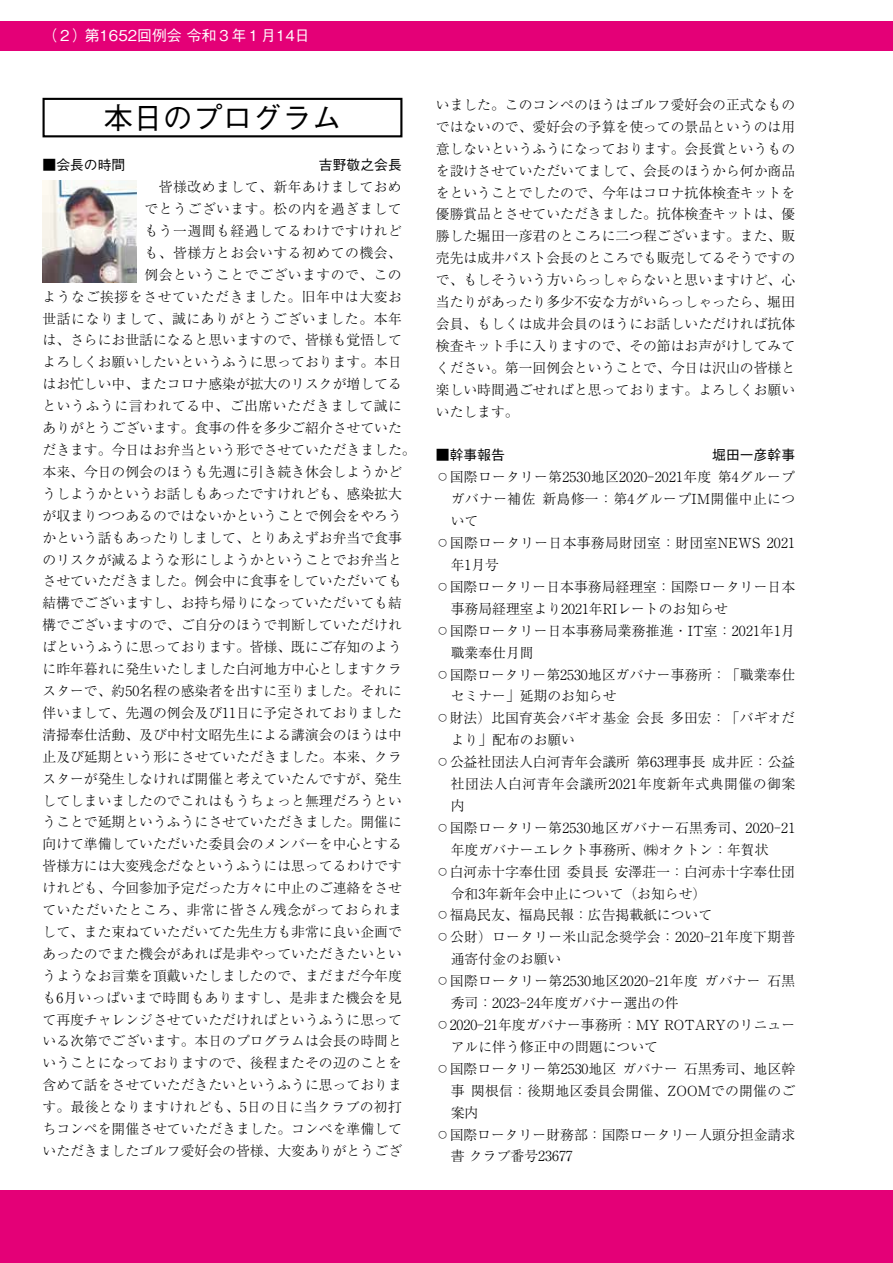
<style>
.page{position:relative;width:893px;height:1263px;background:#fff}
.page>*{position:absolute;margin:0;border:0;box-sizing:border-box;transform-origin:0 0}
.t1{font:500 29.7px "Gothic BBB Pro";color:#000}
.t2{font:500 14.85px "Gothic BBB Pro";color:#fff}
.t3{font:300 13.8px/21.9px "Ryumin Pro";color:#000}
.t4{font:300 13.8px "Ryumin Pro";letter-spacing:.02em;color:#000}
.t5{font:300 13.8px "Ryumin Pro";letter-spacing:.035em;color:#000}
.t6{font:300 13.8px "Ryumin Pro";letter-spacing:.04em;color:#000}
.t7{font:500 13.8px "Gothic BBB Pro";color:#000}
.t8{font:300 13.8px/21.9px "Ryumin Pro";letter-spacing:.025em;color:#000}
</style>
<div class="page">
<div style="left:0;top:21px;width:893px;height:30px;background:#e40077"></div>
<div style="left:0;top:1191px;width:893px;height:72px;background:#e40077"></div>
<img style="left:43px;top:180px;width:93px;height:102px">
<div style="left:43px;top:98px;width:359px;height:39px;border:2px solid #000"></div>
<p class="t2" style="left:43px;top:24px;width:46px">)２(</p>
<p class="t2" style="left:85px;top:24px;width:226px">第1652回例会令和３年１月14日</p>
<h1 class="t1" style="left:103px;top:94px;width:240px">本日のプログラム</h1>
<p class="t7" style="left:43px;top:154px;width:84px">■会長の時間</p>
<p class="t7" style="left:319px;top:154px;width:84px">吉野敬之会長</p>
<p class="t5" style="left:145px;top:176px;width:259px">　皆様改めまして、新年あけましておめ</p>
<p class="t5" style="left:145px;top:198px;width:259px">でとうございます。松の内を過ぎまして</p>
<p class="t5" style="left:145px;top:220px;width:259px">もう一週間も経過してるわけですけれど</p>
<p class="t5" style="left:145px;top:242px;width:259px">も、皆様方とお会いする初めての機会、</p>
<p class="t5" style="left:145px;top:264px;width:259px">例会ということでございますので、この</p>
<p class="t6" style="left:43px;top:286px;width:361px">ようなご挨拶をさせていただきました。旧年中は大変お</p>
<p class="t6" style="left:43px;top:308px;width:361px">世話になりまして、誠にありがとうございました。本年</p>
<p class="t3" style="left:43px;top:328px;width:361px">は、さらにお世話になると思いますので、皆様も覚悟して</p>
<p class="t3" style="left:43px;top:350px;width:361px">よろしくお願いしたいというふうに思っております。本日</p>
<p class="t3" style="left:43px;top:372px;width:361px">はお忙しい中、またコロナ感染が拡大のリスクが増してる</p>
<p class="t6" style="left:43px;top:395px;width:361px">というふうに言われてる中、ご出席いただきまして誠に</p>
<p class="t3" style="left:43px;top:416px;width:361px">ありがとうございます。食事の件を多少ご紹介させていた</p>
<p class="t3" style="left:43px;top:438px;width:375px">だきます。今日はお弁当という形でさせていただきました。</p>
<p class="t3" style="left:43px;top:460px;width:361px">本来、今日の例会のほうも先週に引き続き休会しようかど</p>
<p class="t3" style="left:43px;top:482px;width:361px">うしようかというお話しもあったですけれども、感染拡大</p>
<p class="t3" style="left:43px;top:503px;width:361px">が収まりつつあるのではないかということで例会をやろう</p>
<p class="t3" style="left:43px;top:525px;width:361px">かという話もあったりしまして、とりあえずお弁当で食事</p>
<p class="t3" style="left:43px;top:547px;width:361px">のリスクが減るような形にしようかということでお弁当と</p>
<p class="t3" style="left:43px;top:569px;width:361px">させていただきました。例会中に食事をしていただいても</p>
<p class="t3" style="left:43px;top:591px;width:361px">結構でございますし、お持ち帰りになっていただいても結</p>
<p class="t3" style="left:43px;top:613px;width:361px">構でございますので、ご自分のほうで判断していただけれ</p>
<p class="t3" style="left:43px;top:635px;width:361px">ばというふうに思っております。皆様、既にご存知のよう</p>
<p class="t3" style="left:43px;top:657px;width:361px">に昨年暮れに発生いたしました白河地方中心としますクラ</p>
<p class="t3" style="left:43px;top:679px;width:361px">スターで、約50名程の感染者を出すに至りました。それに</p>
<p class="t3" style="left:43px;top:701px;width:361px">伴いまして、先週の例会及び11日に予定されておりました</p>
<p class="t3" style="left:43px;top:722px;width:361px">清掃奉仕活動、及び中村文昭先生による講演会のほうは中</p>
<p class="t3" style="left:43px;top:744px;width:361px">止及び延期という形にさせていただきました。本来、クラ</p>
<p class="t3" style="left:43px;top:766px;width:361px">スターが発生しなければ開催と考えていたんですが、発生</p>
<p class="t3" style="left:43px;top:788px;width:361px">してしまいましたのでこれはもうちょっと無理だろうとい</p>
<p class="t3" style="left:43px;top:810px;width:361px">うことで延期というふうにさせていただきました。開催に</p>
<p class="t3" style="left:43px;top:832px;width:361px">向けて準備していただいた委員会のメンバーを中心とする</p>
<p class="t3" style="left:43px;top:854px;width:361px">皆様方には大変残念だなというふうには思ってるわけです</p>
<p class="t3" style="left:43px;top:876px;width:361px">けれども、今回参加予定だった方々に中止のご連絡をさせ</p>
<p class="t6" style="left:43px;top:899px;width:361px">ていただいたところ、非常に皆さん残念がっておられま</p>
<p class="t3" style="left:43px;top:920px;width:361px">して、また束ねていただいてた先生方も非常に良い企画で</p>
<p class="t3" style="left:43px;top:942px;width:361px">あったのでまた機会があれば是非やっていただきたいとい</p>
<p class="t3" style="left:43px;top:963px;width:361px">うようなお言葉を頂戴いたしましたので、まだまだ今年度</p>
<p class="t4" style="left:43px;top:987px;width:361px">も6月いっぱいまで時間もありますし、是非また機会を見</p>
<p class="t3" style="left:43px;top:1007px;width:361px">て再度チャレンジさせていただければというふうに思って</p>
<p class="t3" style="left:43px;top:1029px;width:361px">いる次第でございます。本日のプログラムは会長の時間と</p>
<p class="t3" style="left:43px;top:1051px;width:361px">いうことになっておりますので、後程またその辺のことを</p>
<p class="t3" style="left:43px;top:1073px;width:361px">含めて話をさせていただきたいというふうに思っておりま</p>
<p class="t4" style="left:43px;top:1096px;width:361px">す。最後となりますけれども、5日の日に当クラブの初打</p>
<p class="t3" style="left:43px;top:1117px;width:361px">ちコンペを開催させていただきました。コンペを準備して</p>
<p class="t3" style="left:43px;top:1139px;width:361px">いただきましたゴルフ愛好会の皆様、大変ありがとうござ</p>
<p class="t3" style="left:436px;top:93px;width:361px;text-align:justify">いました。このコンペのほうはゴルフ愛好会の正式なものではないので、愛好会の予算を使っての景品というのは用意しないというふうになっております。会長賞というものを設けさせていただいてまして、会長のほうから何か商品をということでしたので、今年はコロナ抗体検査キットを優勝賞品とさせていただきました。抗体検査キットは、優勝した堀田一彦君のところに二つ程ございます。また、販売先は成井パスト会長のところでも販売してるそうですので、もしそういう方いらっしゃらないと思いますけど、心当たりがあったり多少不安な方がいらっしゃったら、堀田会員、もしくは成井会員のほうにお話しいただければ抗体検査キット手に入りますので、その節はお声がけしてみてください。第一回例会ということで、今日は沢山の皆様と楽しい時間過ごせればと思っております。よろしくお願いいたします。</p>
<p class="t7" style="left:712px;top:444px;width:84px">堀田一彦幹事</p>
<p class="t7" style="left:436px;top:444px;width:71px">■幹事報告</p>
<p class="t3" style="left:542px;top:465px;width:254px;text-indent:-107px">◦国際ロータリー第2530地区2020-2021年度<br>新島修一：第4グループIM開催中止につ</p>
<p class="t3" style="left:718px;top:465px;width:79px">第4グループ</p>
<p class="t8" style="left:451px;top:487px;width:86px">ガバナー補佐いて</p>
<p class="t4" style="left:436px;top:532px;width:326px">◦国際ロータリー日本事務局財団室：財団室NEWS</p>
<p class="t3" style="left:451px;top:553px;width:50px">年1月号</p>
<p class="t3" style="left:436px;top:575px;width:361px">◦国際ロータリー日本事務局経理室：国際ロータリー日本</p>
<p class="t3" style="left:451px;top:596px;width:279px">事務局経理室より2021年RIレートのお知らせ</p>
<p class="t3" style="left:436px;top:618px;width:361px">◦国際ロータリー日本事務局業務推進・IT室：2021年月1</p>
<p class="t3" style="left:451px;top:640px;width:84px">職業奉仕月間</p>
<p class="t3" style="left:436px;top:662px;width:361px">◦国際ロータリー第2530地区ガバナー事務所：「職業奉仕</p>
<p class="t3" style="left:451px;top:684px;width:167px">セミナー」延期のお知らせ</p>
<p class="t3" style="left:670px;top:706px;width:126px">多田宏：「バギオだ</p>
<p class="t3" style="left:767px;top:531px;width:30px">2021</p>
<p class="t3" style="left:451px;top:706px;width:181px;text-indent:-15px">◦財法）比国育英会バギオ基金より」配布のお願い</p>
<p class="t3" style="left:636px;top:706px;width:29px">会長</p>
<p class="t3" style="left:636px;top:750px;width:71px">第63理事長</p>
<p class="t3" style="left:436px;top:750px;width:196px">◦公益社団法人白河青年会議所</p>
<p class="t5" style="left:451px;top:773px;width:346px">社団法人白河青年会議所2021年度新年式典開催の御案</p>
<p class="t3" style="left:451px;top:794px;width:15px">内</p>
<p class="t3" style="left:436px;top:816px;width:361px">◦国際ロータリー第2530地区ガバナー石黒秀司、2020-21</p>
<p class="t3" style="left:451px;top:837px;width:319px">年度ガバナーエレクト事務所、㈱オクトン：年賀状</p>
<p class="t3" style="left:615px;top:859px;width:182px">安澤荘一：白河赤十字奉仕団</p>
<p class="t3" style="left:712px;top:750px;width:85px">成井匠：公益</p>
<p class="t3" style="left:436px;top:859px;width:126px">◦白河赤十字奉仕団</p>
<p class="t3" style="left:451px;top:881px;width:257px">令和3年新年会中止について（お知らせ(</p>
<p class="t3" style="left:436px;top:903px;width:278px">◦福島民友、福島民報：広告掲載紙について</p>
<p class="t4" style="left:436px;top:926px;width:361px">◦公財）ロータリー米山記念奨学会：2020-21年度下期普</p>
<p class="t3" style="left:451px;top:947px;width:112px">通寄付金のお願い</p>
<p class="t3" style="left:767px;top:969px;width:29px">石黒</p>
<p class="t3" style="left:567px;top:859px;width:43px">委員長</p>
<p class="t4" style="left:436px;top:970px;width:264px">◦国際ロータリー第2530地区2020-21年度</p>
<p class="t3" style="left:451px;top:991px;width:230px">秀司：2023-24年度ガバナー選出の件</p>
<p class="t3" style="left:436px;top:1013px;width:361px">◦2020-21年度ガバナー事務所：MY ROTARYのリニュー</p>
<p class="t3" style="left:451px;top:1035px;width:209px">アルに伴う修正中の問題について</p>
<p class="t3" style="left:684px;top:1056px;width:112px">石黒秀司、地区幹</p>
<p class="t3" style="left:705px;top:969px;width:58px">ガバナー</p>
<p class="t3" style="left:471px;top:1056px;width:326px;text-indent:-35px">◦国際ロータリー第2530地区<br>関根信：後期地区委員会開催、ZOOMでの開催のご</p>
<p class="t3" style="left:622px;top:1056px;width:57px">ガバナー</p>
<p class="t3" style="left:451px;top:1078px;width:15px">事</p>
<p class="t3" style="left:451px;top:1100px;width:29px">案内</p>
<p class="t3" style="left:436px;top:1122px;width:361px">◦国際ロータリー財務部：国際ロータリー人頭分担金請求</p>
<p class="t3" style="left:451px;top:1144px;width:124px">書クラブ番号23677</p>
</div>
